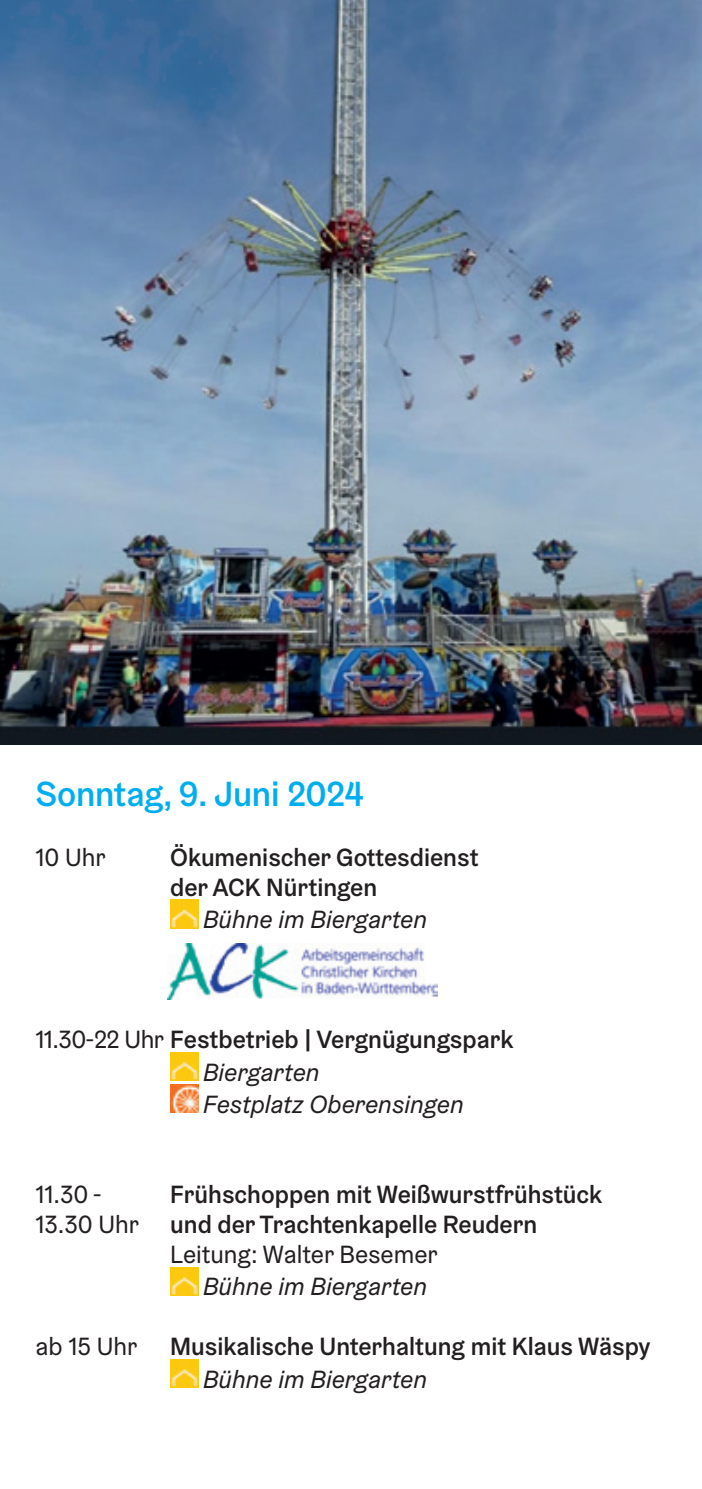
<style>
.page{position:relative;width:702px;height:1489px;background:#fff}
.page>*{position:absolute;margin:0;border:0;box-sizing:border-box;transform-origin:0 0}
.t1{font:500 35px "Graebenbach";letter-spacing:-.005em;color:#00aeef}
.t2{font:500 25px/30px "Graebenbach";color:#231f20}
.t3{font:italic 25px/32.2px "Graebenbach";color:#231f20}
.t4{font:25px "Graebenbach";color:#231f20}
.s1{font-style:normal}
.s2{font-weight:500;font-style:normal}
.s3{font-weight:400}
</style>
<div class="page">
<img style="left:170px;top:899px;width:28px;height:29px">
<img style="left:170px;top:1052px;width:28px;height:28px">
<img style="left:170px;top:1084px;width:28px;height:28px">
<img style="left:170px;top:1267px;width:28px;height:28px">
<img style="left:170px;top:1359px;width:28px;height:28px">
<img style="left:0;top:0;width:702px;height:744px">
<img style="left:167px;top:943px;width:271px;height:56px">
<h1 class="t1" style="left:35px;top:771px;width:330px">Sonntag, 9. Juni 2024</h1>
<p class="t4" style="left:35px;top:841px;width:72px">10 Uhr</p>
<p class="t2" style="left:170px;top:841px;width:310px">Ökumenischer Gottesdienst der ACK Nürtingen</p>
<p class="t3" style="left:203px;top:903px;width:225px">Bühne im Biergarten</p>
<p class="t3" style="left:203px;top:1023px;width:312px;text-indent:-168px"><span class="s1">11.30-22 Uhr</span> <span class="s2">Festbetrieb | Vergnügungspark<br></span>Biergarten<br>Festplatz Oberensingen</p>
<p class="t4" style="left:35px;top:1178px;width:67px">11.30 -</p>
<p class="t2" style="left:170px;top:1178px;width:433px">Frühschoppen mit Weißwurstfrühstück</p>
<p class="t2" style="left:35px;top:1208px;width:503px"><span class="s3">13.30 Uhr</span> und der Trachtenkapelle Reudern</p>
<p class="t4" style="left:170px;top:1238px;width:269px">Leitung: Walter Besemer</p>
<p class="t3" style="left:203px;top:1270px;width:225px">Bühne im Biergarten</p>
<p class="t4" style="left:35px;top:1331px;width:103px">ab 15 Uhr</p>
<p class="t2" style="left:170px;top:1331px;width:482px">Musikalische Unterhaltung mit Klaus Wäspy</p>
<p class="t3" style="left:203px;top:1362px;width:225px">Bühne im Biergarten</p>
</div>
